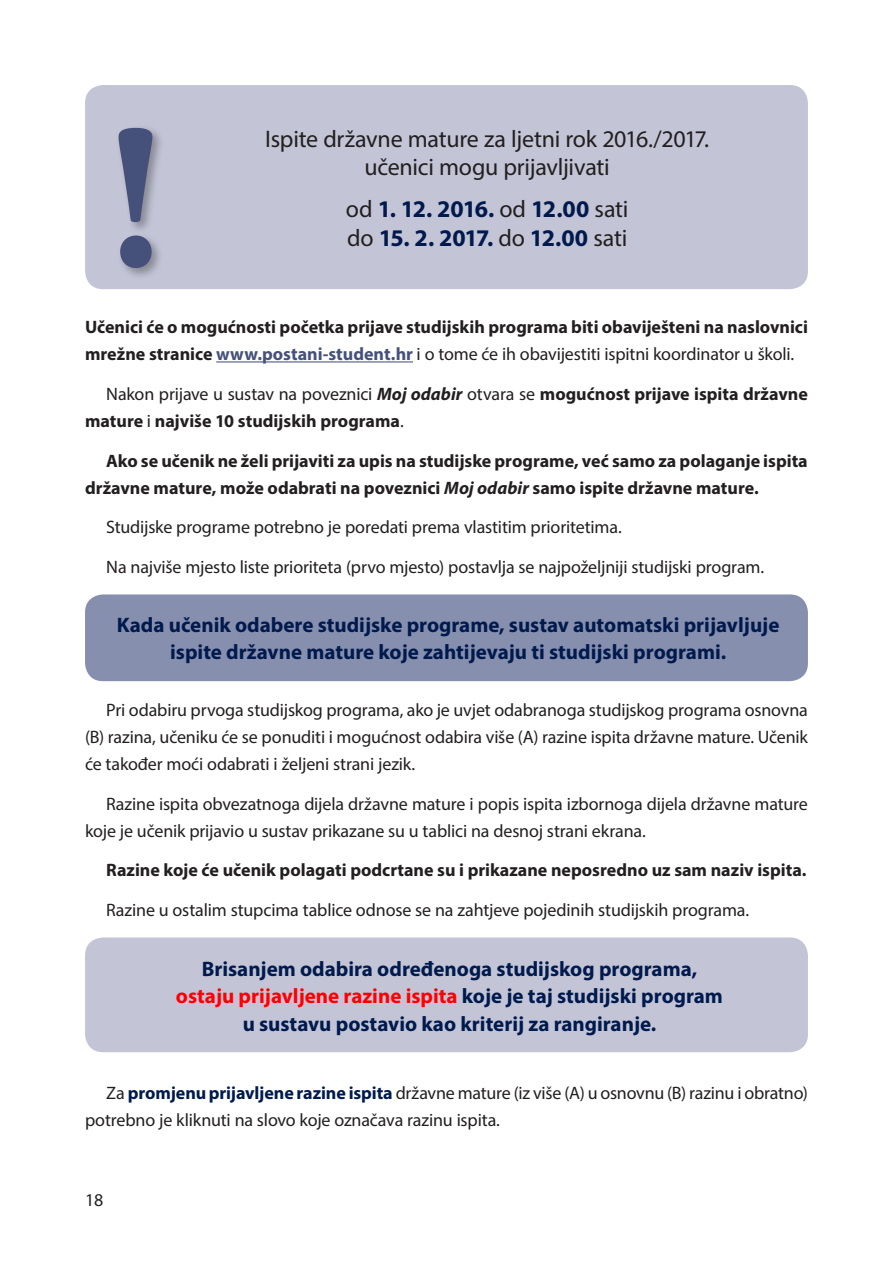
<style>
.page{position:relative;width:893px;height:1263px;background:#fff}
.page>*{position:absolute;margin:0;border:0;box-sizing:border-box;transform-origin:0 0}
.t1{font:700 207px "Minion Pro";color:#45517a}
.t2{font:24px/28.8px "Myriad Pro";letter-spacing:-.01em;color:#231f20;text-align:center}
.t3{font:700 24px "Myriad Pro";letter-spacing:-.05em;color:#001a4d}
.t4{font:700 21px/27.3px "Myriad Pro";color:#001a4d;text-align:center}
.t5{font:18px/27px "Myriad Pro";letter-spacing:-.01em;color:#231f20}
.t6{font:700 18px/27px "Myriad Pro";color:#231f20}
.s1{font-weight:400;color:#231f20}
.s2{color:#45517a}
.s3{font-weight:400}
.s4{font-style:italic}
.s5{color:#f00}
.s6{font-weight:700;color:#001a4d}
</style>
<div class="page">
<div style="left:85px;top:85px;width:723px;height:204px;background:#c3c5d7;border-radius:18px"></div>
<div style="left:115px;top:124px;width:50px;height:156px;background:#231f20;opacity:.35"></div>
<hr style="left:216px;top:361px;width:197px;height:1px;background:#45517a">
<div style="left:85px;top:594px;width:723px;height:87px;background:#878fae;border-radius:18px"></div>
<div style="left:85px;top:937px;width:723px;height:115px;background:#c3c5d7;border-radius:18px"></div>
<h1 class="t1" style="left:106px;top:76px;width:60px">!</h1>
<h2 class="t2" style="left:265px;top:124px;width:445px">Ispite državne mature za ljetni rok 2016./2017. učenici mogu prijavljivati</h2>
<h2 class="t3" style="left:346px;top:193px;width:284px"><span class="s1">od</span> 1. 12. 2016. <span class="s1">od</span> 12.00 <span class="s1">sati</span></h2>
<h2 class="t3" style="left:347px;top:222px;width:282px"><span class="s1">do</span> 15. 2. 2017. <span class="s1">do</span> 12.00 <span class="s1">sati</span></h2>
<p class="t6" style="left:85px;top:313px;width:724px">Učenici će o mogućnosti početka prijave studijskih programa biti obaviješteni na naslovnici mrežne stranice <span class="s2">www.postani-student.hr</span> <span class="s3">i o tome će ih obavijestiti ispitni koordinator u školi.</span></p>
<p class="t6" style="left:85px;top:380px;width:724px;text-indent:21px"><span class="s3">Nakon prijave u sustav na poveznici</span> <span class="s4">Moj odabir</span> <span class="s3">otvara se</span> mogućnost prijave ispita državne mature <span class="s3">i</span> najviše 10 studijskih programa<span class="s3">.</span></p>
<p class="t6" style="left:85px;top:446px;width:724px;text-indent:21px">Ako se učenik ne želi prijaviti za upis na studijske programe, već samo za polaganje ispita državne mature, može odabrati na poveznici <span class="s4">Moj odabir</span> samo ispite državne mature.</p>
<p class="t5" style="left:106px;top:514px;width:517px">Studijske programe potrebno je poredati prema vlastitim prioritetima.</p>
<p class="t5" style="left:106px;top:553px;width:659px">Na najviše mjesto liste prioriteta (prvo mjesto) postavlja se najpoželjniji studijski program.</p>
<p class="t4" style="left:117px;top:611px;width:664px">Kada učenik odabere studijske programe, sustav automatski prijavljuje ispite državne mature koje zahtijevaju ti studijski programi.</p>
<p class="t5" style="left:85px;top:696px;width:724px;text-align:justify;text-indent:21px">Pri odabiru prvoga studijskog programa, ako je uvjet odabranoga studijskog programa osnovna (B) razina, učeniku će se ponuditi i mogućnost odabira više (A) razine ispita državne mature. Učenik će također moći odabrati i željeni strani jezik.</p>
<p class="t5" style="left:85px;top:790px;width:724px;text-indent:21px">Razine ispita obvezatnoga dijela državne mature i popis ispita izbornoga dijela državne mature koje je učenik prijavio u sustav prikazane su u tablici na desnoj strani ekrana.</p>
<p class="t6" style="left:106px;top:856px;width:702px">Razine koje će učenik polagati podcrtane su i prikazane neposredno uz sam naziv ispita.</p>
<p class="t5" style="left:106px;top:896px;width:644px">Razine u ostalim stupcima tablice odnose se na zahtjeve pojedinih studijskih programa.</p>
<p class="t4" style="left:176px;top:954px;width:549px">Brisanjem odabira određenoga studijskog programa, <span class="s5">ostaju prijavljene razine ispita</span> koje je taj studijski program u sustavu postavio kao kriterij za rangiranje.</p>
<p class="t5" style="left:85px;top:1079px;width:724px;text-indent:21px">Za <span class="s6">promjenu prijavljene razine ispita</span> državne mature (iz više (A) u osnovnu (B) razinu i obratno) potrebno je kliknuti na slovo koje označava razinu ispita.</p>
<p class="t5" style="left:85px;top:1186px;width:20px">18</p>
</div>
